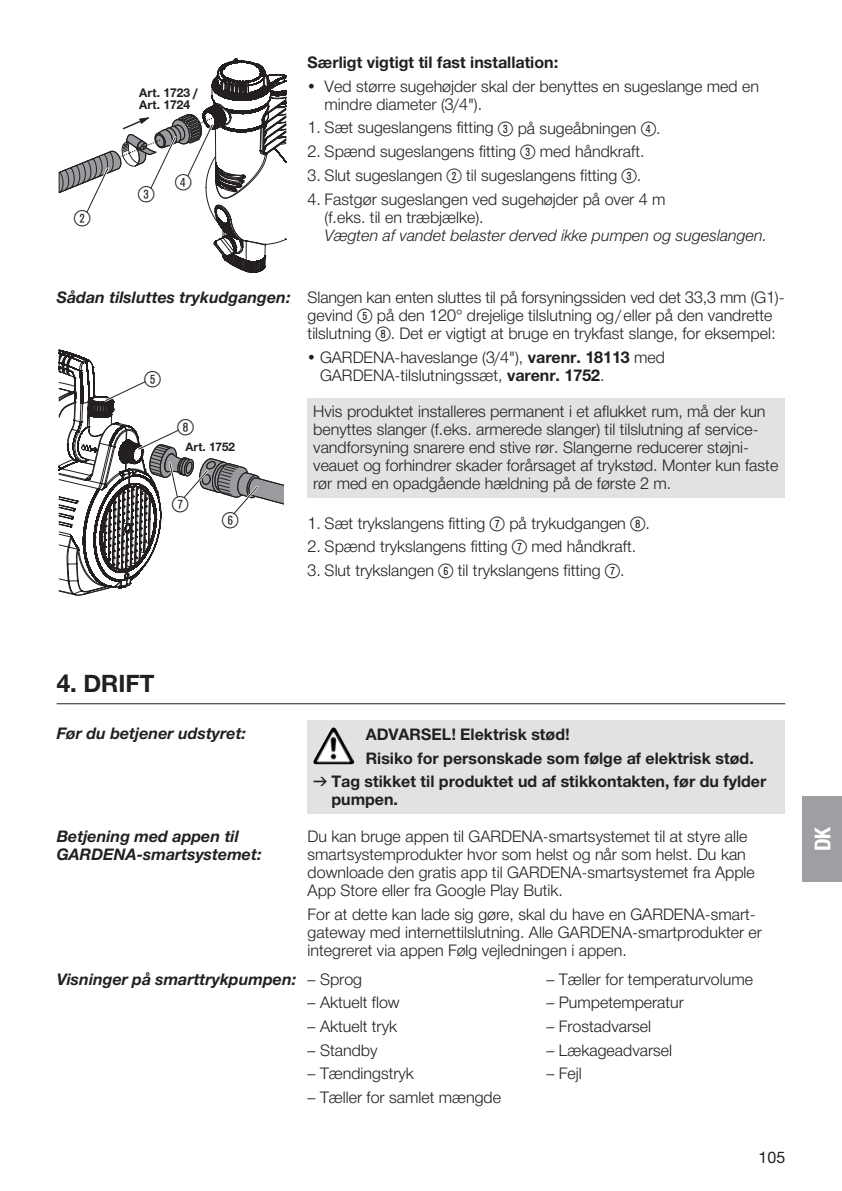
<style>
.page{position:relative;width:842px;height:1191px;background:#fff}
.page>*{position:absolute;margin:0;border:0;box-sizing:border-box;transform-origin:0 0}
.t1{font:700 24px "Gardena Sans";color:#231f20}
.t2{font:22px "Ziffernim Kreisund Quadrat BQ";color:#231f20}
.t3{font:700 22px "Gardena Sans Cond";color:#fff}
.t4{font:16px/18px "Gardena Sans";color:#231f20}
.t5{font:700 16px "Gardena Sans";color:#231f20}
.t6{font:italic 700 16px/18px "Gardena Sans";color:#231f20}
.t7{font:italic 16px "Gardena Sans";color:#231f20}
.t8{font:16px "GARDENA Pro";color:#231f20}
.t9{font:700 12px/12px "Gardena Sans";color:#231f20}
.t10{font:700 11.8px "Gardena Sans";color:#231f20}
.s1{font-family:"Ziffernim Kreisund Quadrat BQ";font-size:20px}
.s2{font-weight:700}
.s3{font-family:"Formdruck";font-weight:400}
.s4{font-weight:400;font-style:normal}
</style>
<div class="page">
<div style="left:308px;top:398px;width:477px;height:99px;background:#e1e2e4"></div>
<svg style="left:58px;top:58px;width:229px;height:215px"></svg>
<svg style="left:58px;top:349px;width:225px;height:247px"></svg>
<div style="left:308px;top:720px;width:477px;height:94px;background:#e1e2e4"></div>
<hr style="left:57px;top:703px;width:728px;height:1px;background:#231f20">
<img style="left:315px;top:727px;width:18px;height:31px">
<div style="left:802px;top:796px;width:40px;height:85px;background:#9d9fa2"></div>
<h2 class="t2" style="left:74px;top:206px;width:18px">2</h2>
<p class="t9" style="left:139px;top:86px;width:60px">Art. 1723 /<br>Art. 1724</p>
<h2 class="t2" style="left:138px;top:182px;width:18px">3</h2>
<h2 class="t2" style="left:175px;top:169px;width:18px">4</h2>
<p class="t5" style="left:308px;top:51px;width:252px">Særligt vigtigt til fast installation:</p>
<p class="t4" style="left:325px;top:76px;width:436px;text-indent:-17px">• Ved større sugehøjder skal der benyttes en sugeslange med en mindre diameter (3/4").</p>
<p class="t4" style="left:308px;top:118px;width:354px">1. Sæt sugeslangens fitting <span class="s1">(3)</span> på sugeåbningen <span class="s1">(4)</span>.</p>
<p class="t4" style="left:308px;top:142px;width:338px">2. Spænd sugeslangens fitting <span class="s1">(3)</span> med håndkraft.</p>
<p class="t4" style="left:308px;top:165px;width:335px">3. Slut sugeslangen <span class="s1">(2)</span> til sugeslangens fitting <span class="s1">(3)</span>.</p>
<p class="t4" style="left:325px;top:189px;width:342px;text-indent:-17px">4. Fastgør sugeslangen ved sugehøjder på over 4 m (f.eks. til en træbjælke).</p>
<p class="t7" style="left:325px;top:223px;width:444px">Vægten af vandet belaster derved ikke pumpen og sugeslangen.</p>
<p class="t6" style="left:57px;top:288px;width:235px">Sådan tilsluttes trykudgangen:</p>
<h2 class="t2" style="left:144px;top:366px;width:18px">5</h2>
<h2 class="t2" style="left:178px;top:415px;width:18px">8</h2>
<p class="t10" style="left:185px;top:438px;width:51px">Art. 1752</p>
<h2 class="t2" style="left:172px;top:491px;width:18px">7</h2>
<h2 class="t2" style="left:222px;top:507px;width:18px">6</h2>
<p class="t4" style="left:308px;top:288px;width:478px">Slangen kan enten sluttes til på forsyningssiden ved det 33,3 mm (G1)- gevind <span class="s1">(5)</span> på den 120° drejelige tilslutning og/eller på den vandrette tilslutning <span class="s1">(8)</span>. Det er vigtigt at bruge en trykfast slange, for eksempel:</p>
<p class="t4" style="left:320px;top:348px;width:347px;text-indent:-12px">• GARDENA-haveslange (3/4"), <span class="s2">varenr. 18113</span> med<br>GARDENA-tilslutningssæt, <span class="s2">varenr. 1752</span>.</p>
<p class="t4" style="left:313px;top:401px;width:467px">Hvis produktet installeres permanent i et aflukket rum, må der kun benyttes slanger (f.eks. armerede slanger) til tilslutning af service&shy;vandforsyning snarere end stive rør. Slangerne reducerer støjni&shy;veauet og forhindrer skader forårsaget af trykstød. Monter kun faste rør med en opadgående hældning på de første 2 m.</p>
<p class="t4" style="left:308px;top:513px;width:344px">1. Sæt trykslangens fitting <span class="s1">(7)</span> på trykudgangen <span class="s1">(8)</span>.</p>
<p class="t4" style="left:308px;top:537px;width:330px">2. Spænd trykslangens fitting <span class="s1">(7)</span> med håndkraft.</p>
<p class="t4" style="left:308px;top:560px;width:318px">3. Slut trykslangen <span class="s1">(6)</span> til trykslangens fitting <span class="s1">(7)</span>.</p>
<h1 class="t1" style="left:57px;top:665px;width:99px">4. DRIFT</h1>
<p class="t6" style="left:57px;top:723px;width:191px">Før du betjener udstyret:</p>
<p class="t5" style="left:366px;top:722px;width:205px">ADVARSEL! Elektrisk stød!</p>
<p class="t5" style="left:366px;top:746px;width:390px">Risiko for personskade som følge af elektrisk stød.</p>
<p class="t5" style="left:313px;top:770px;width:455px"><span class="s3">v</span> Tag stikket til produktet ud af stikkontakten, før du fylder</p>
<p class="t5" style="left:331px;top:788px;width:68px">pumpen.</p>
<p class="t6" style="left:57px;top:826px;width:206px">Betjening med appen til<br>GARDENA-smartsystemet:</p>
<p class="t4" style="left:308px;top:827px;width:449px">Du kan bruge appen til GARDENA-smartsystemet til at styre alle smartsystemprodukter hvor som helst og når som helst. Du kan downloade den gratis app til GARDENA-smartsystemet fra Apple App Store eller fra Google Play Butik.</p>
<p class="t4" style="left:308px;top:904px;width:456px">For at dette kan lade sig gøre, skal du have en GARDENA-smart&shy;gateway med internettilslutning. Alle GARDENA-smartprodukter er integreret via appen Følg vejledningen i appen.</p>
<p class="t6" style="left:57px;top:969px;width:307px">Visninger på smarttrykpumpen: <span class="s4">– Sprog</span></p>
<p class="t4" style="left:308px;top:993px;width:94px">– Aktuelt flow</p>
<p class="t4" style="left:308px;top:1016px;width:91px">– Aktuelt tryk</p>
<p class="t4" style="left:308px;top:1040px;width:71px">– Standby</p>
<p class="t4" style="left:308px;top:1064px;width:108px">– Tændingstryk</p>
<p class="t4" style="left:308px;top:1087px;width:195px">– Tæller for samlet mængde</p>
<p class="t4" style="left:546px;top:969px;width:208px">– Tæller for temperaturvolume</p>
<p class="t4" style="left:546px;top:993px;width:139px">– Pumpetemperatur</p>
<p class="t4" style="left:546px;top:1016px;width:106px">– Frostadvarsel</p>
<p class="t4" style="left:546px;top:1040px;width:127px">– Lækageadvarsel</p>
<p class="t4" style="left:546px;top:1063px;width:37px">– Fejl</p>
<p class="t8" style="left:759px;top:1147px;width:28px">105</p>
<h2 class="t3" style="left:807px;top:851px;width:26px;rotate:-90deg">DK</h2>
</div>
